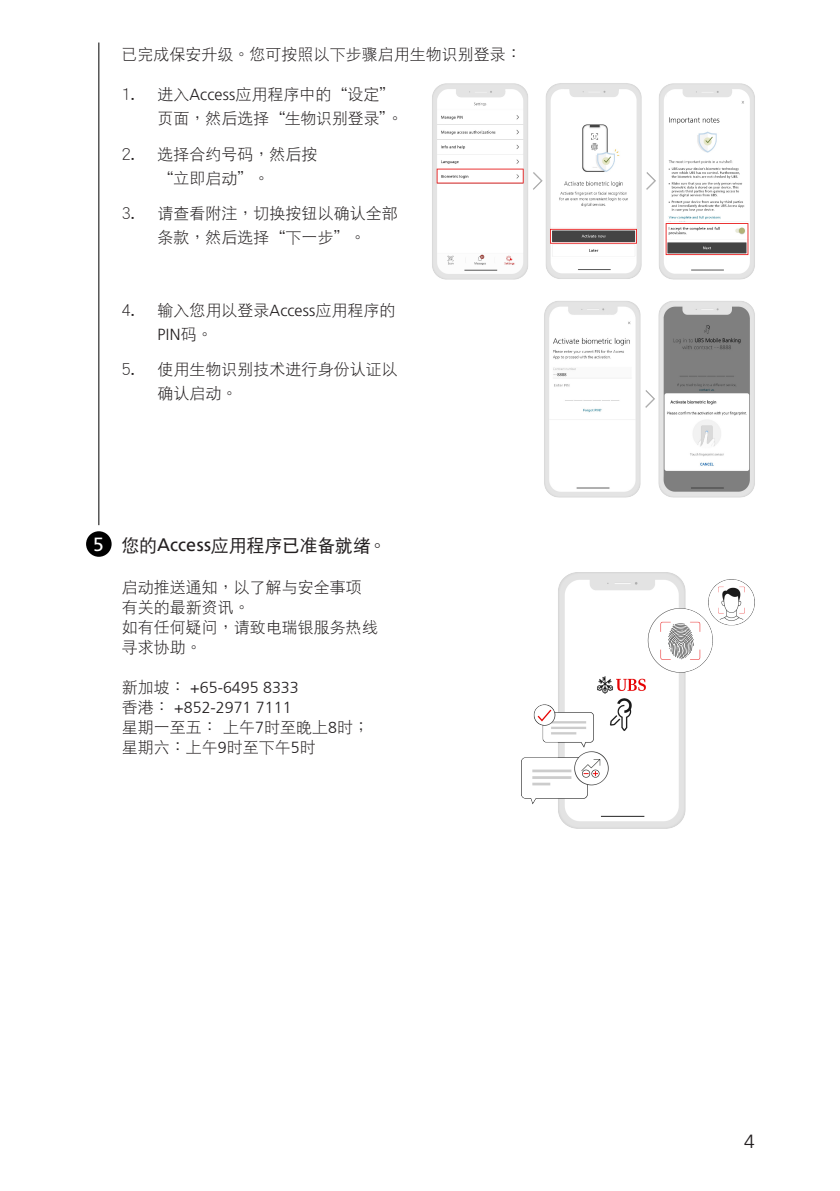
<style>
.page{position:relative;width:840px;height:1191px;background:#fff}
.page>*{position:absolute;margin:0;border:0;box-sizing:border-box;transform-origin:0 0}
.t1{font:300 19px "Frutigerfor UBS Web";color:#231f20}
.UBS_Template_Body_co{font:19px "Frutigerfor UBS Web";color:#fff}
.UBS_Template_Page_nu{font:18px "DFP Hei W5 GB5";letter-spacing:-.015em;color:#231f20}
.UBS_Template_Page_nu-2{font:16px/24px "DF Hei GB5 HK W3";color:#231f20}
.UBS_Template_Margina{font:300 16px "Frutigerfor UBS Web";color:#231f20}
.UBS_Template_Body_co-2{font:16px/20px "DF Hei GB5 HK W3";color:#231f20}
.s1{font-family:"Frutigerfor UBS Web";font-weight:300}
.s2{font-family:"Frutigerfor UBS Web"}
.s3{font-family:"DF Hei GB5 HK W3";font-weight:400}
</style>
<div class="page">
<hr style="left:98px;top:43px;width:1px;height:482px;background:#000">
<img style="left:432px;top:83px;width:323px;height:197px">
<img style="left:544px;top:301px;width:211px;height:197px">
<div style="left:86px;top:531px;width:25px;height:26px;background:#000;border-radius:50%"></div>
<img style="left:521px;top:572px;width:233px;height:256px">
<p class="UBS_Template_Page_nu-2" style="left:121px;top:42px;width:402px">已完成保安升級。您可按照以下步驟啟用生物識別登錄：</p>
<p class="UBS_Template_Page_nu-2" style="left:157px;top:82px;width:247px;text-indent:-36px">1. 進入<span class="s1">Access</span>應用程序中的“設定”頁面，然後選擇“生物識別登錄”。</p>
<p class="UBS_Template_Page_nu-2" style="left:157px;top:142px;width:162px;text-indent:-36px">2. 選擇合約號碼，然後按“立即啟動”。</p>
<p class="UBS_Template_Page_nu-2" style="left:121px;top:201px;width:278px;text-align:center">3. 請查看附註，切換按鈕以確認全部條款，然後選擇“下一步”。</p>
<p class="UBS_Template_Page_nu-2" style="left:157px;top:298px;width:239px;text-indent:-36px">4. 輸入您用以登錄<span class="s1">Access</span>應用程序的<br><span class="s1">PIN</span>碼。</p>
<p class="UBS_Template_Page_nu-2" style="left:157px;top:357px;width:242px;text-indent:-36px">5. 使用生物識別技術進行身份認證以確認啟動。</p>
<p class="UBS_Template_Body_co" style="left:93px;top:533px;width:12px">5</p>
<p class="UBS_Template_Page_nu" style="left:121px;top:537px;width:266px">您的<span class="s2">Access</span>應用程序已準備就緒。</p>
<p class="UBS_Template_Page_nu-2" style="left:122px;top:577px;width:257px;line-height:20px">啟動推送通知，以了解與安全事項有關的最新資訊。<br>如有任何疑問，請致電瑞銀服務熱線尋求協助。</p>
<p class="UBS_Template_Margina" style="left:122px;top:678px;width:178px"><span class="s3">新加坡：</span> +65-6495 8333</p>
<p class="UBS_Template_Margina" style="left:122px;top:698px;width:171px"><span class="s3">香港：</span> +852-2971 7111</p>
<p class="UBS_Template_Body_co-2" style="left:122px;top:717px;width:249px">星期一至五： 上午<span class="s1">7</span>時至晚上<span class="s1">8</span>時；星期六：上午<span class="s1">9</span>時至下午<span class="s1">5</span>時</p>
<p class="t1" style="left:743px;top:1131px;width:12px">4</p>
</div>
